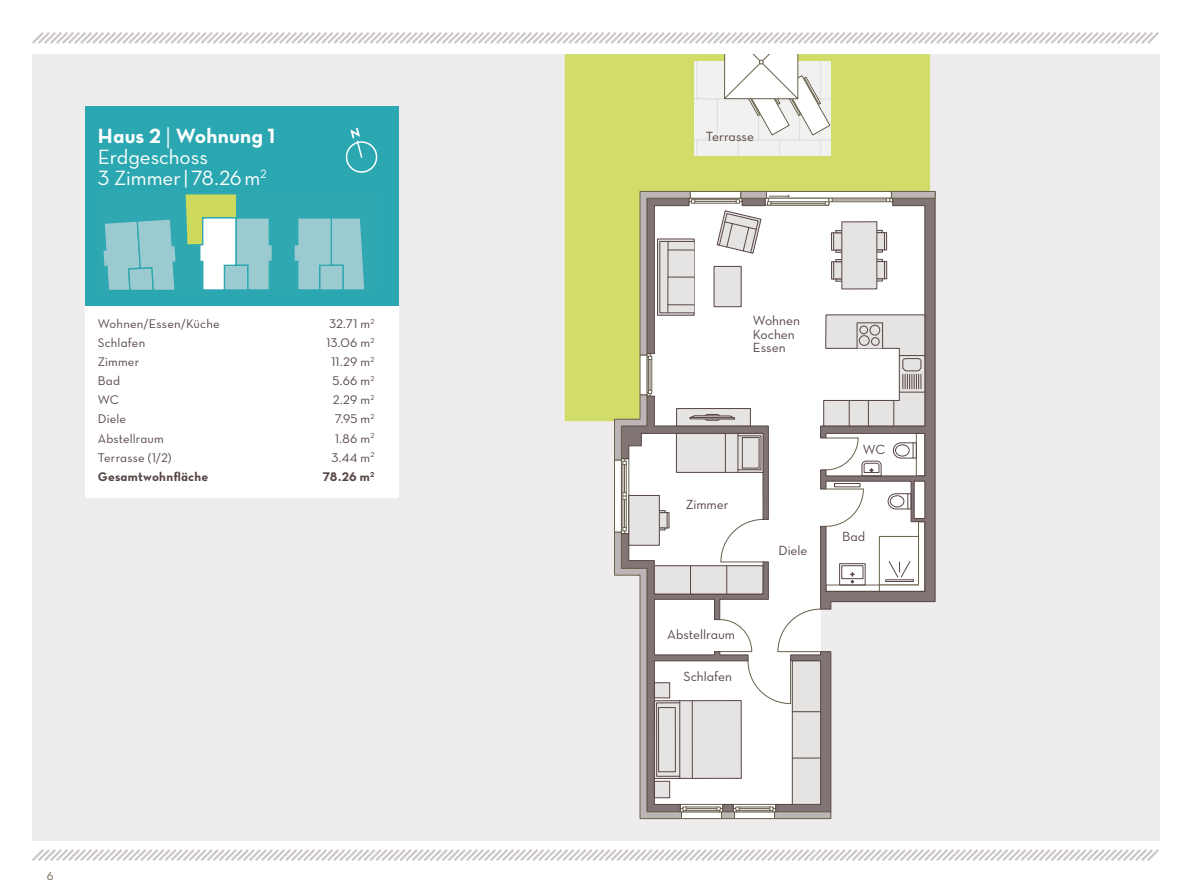
<style>
.page{position:relative;width:1191px;height:893px;background:#fff}
.page>*{position:absolute;margin:0;border:0;box-sizing:border-box;transform-origin:0 0}
.t1{font:21px/21px "Neutra Text Book Alt";letter-spacing:-.005em;color:#fff}
.t2{font:21px "Neutra Text Bold Alt";letter-spacing:.01em;color:#fff}
.t3{font:13.5px/13.5px "Neutra Text Book Alt";letter-spacing:-.005em;color:#574545}
.t4{font:12.75px "Neutra Text Book Alt";letter-spacing:.015em;color:#574545}
.t5{font:12.75px "Neutra Text Bold Alt";letter-spacing:.02em;color:#574545}
.t6{font:12px "Neutra Text Book Alt";color:#68604d}
.s1{font-family:"Minion Pro"}
</style>
<div class="page">
<div style="left:32px;top:54px;width:1127px;height:787px;background:#eeecec"></div>
<div style="left:564px;top:54px;width:366px;height:367px;background:#d2dc69"></div>
<img style="left:694px;top:62px;width:136px;height:93px">
<svg style="left:724px;top:54px;width:106px;height:81px"></svg>
<svg style="left:614px;top:191px;width:321px;height:628px"></svg>
<div style="left:714px;top:266px;width:27px;height:41px;background:#e6e3e3"></div>
<div style="left:714px;top:266px;width:27px;height:41px;border:1px solid #574545"></div>
<svg style="left:32px;top:849px;width:1127px;height:12px"></svg>
<svg style="left:32px;top:32px;width:1127px;height:12px"></svg>
<div style="left:85px;top:306px;width:313px;height:191px;background:#fff"></div>
<div style="left:85px;top:106px;width:313px;height:200px;background:#2ba7b1"></div>
<div style="left:98px;top:194px;width:279px;height:96px;background:#2fa8b1"></div>
<svg style="left:103px;top:219px;width:73px;height:71px;background:#89c4cb"></svg>
<svg style="left:294px;top:218px;width:70px;height:72px;background:#8cc5cb"></svg>
<svg style="left:186px;top:194px;width:86px;height:96px"></svg>
<svg style="left:345px;top:128px;width:33px;height:45px"></svg>
<h1 class="t2" style="left:98px;top:123px;width:179px">Haus 2 <span class="s1">|</span> Wohnung 1</h1>
<h1 class="t1" style="left:98px;top:146px;width:170px">Erdgeschoss<br>3 Zimmer|78.26m<sup>2</sup></h1>
<p class="t4" style="left:98px;top:316px;width:123px">Wohnen/Essen/Küche</p>
<p class="t4" style="left:329px;top:316px;width:47px">32.71 m<sup>2</sup></p>
<p class="t4" style="left:98px;top:335px;width:49px">Schlafen</p>
<p class="t4" style="left:326px;top:335px;width:49px">13.06 m<sup>2</sup></p>
<p class="t4" style="left:98px;top:354px;width:43px">Zimmer</p>
<p class="t4" style="left:331px;top:354px;width:44px">11.29 m<sup>2</sup></p>
<p class="t4" style="left:98px;top:373px;width:24px">Bad</p>
<p class="t4" style="left:332px;top:373px;width:43px">5.66 m<sup>2</sup></p>
<p class="t4" style="left:98px;top:392px;width:23px">WC</p>
<p class="t4" style="left:333px;top:392px;width:43px">2.29 m<sup>2</sup></p>
<p class="t4" style="left:98px;top:411px;width:30px">Diele</p>
<p class="t4" style="left:335px;top:411px;width:41px">7.95 m<sup>2</sup></p>
<p class="t4" style="left:98px;top:431px;width:68px">Abstellraum</p>
<p class="t4" style="left:335px;top:431px;width:41px">1.86 m<sup>2</sup></p>
<p class="t4" style="left:98px;top:450px;width:75px">Terrasse (1/2)</p>
<p class="t4" style="left:331px;top:450px;width:44px">3.44 m<sup>2</sup></p>
<p class="t5" style="left:98px;top:469px;width:112px">Gesamtwohnfläche</p>
<p class="t5" style="left:323px;top:469px;width:53px">78.26 m<sup>2</sup></p>
<p class="t6" style="left:47px;top:869px;width:8px">6</p>
<p class="t3" style="left:706px;top:129px;width:50px">Terrasse</p>
<p class="t3" style="left:753px;top:314px;width:49px">Wohnen<br>Kochen<br>Essen</p>
<p class="t3" style="left:685px;top:498px;width:44px">Zimmer</p>
<p class="t3" style="left:667px;top:628px;width:69px">Abstellraum</p>
<p class="t3" style="left:683px;top:669px;width:50px">Schlafen</p>
<p class="t3" style="left:778px;top:543px;width:31px">Diele</p>
<p class="t3" style="left:863px;top:442px;width:24px">WC</p>
<p class="t3" style="left:842px;top:529px;width:25px">Bad</p>
</div>
